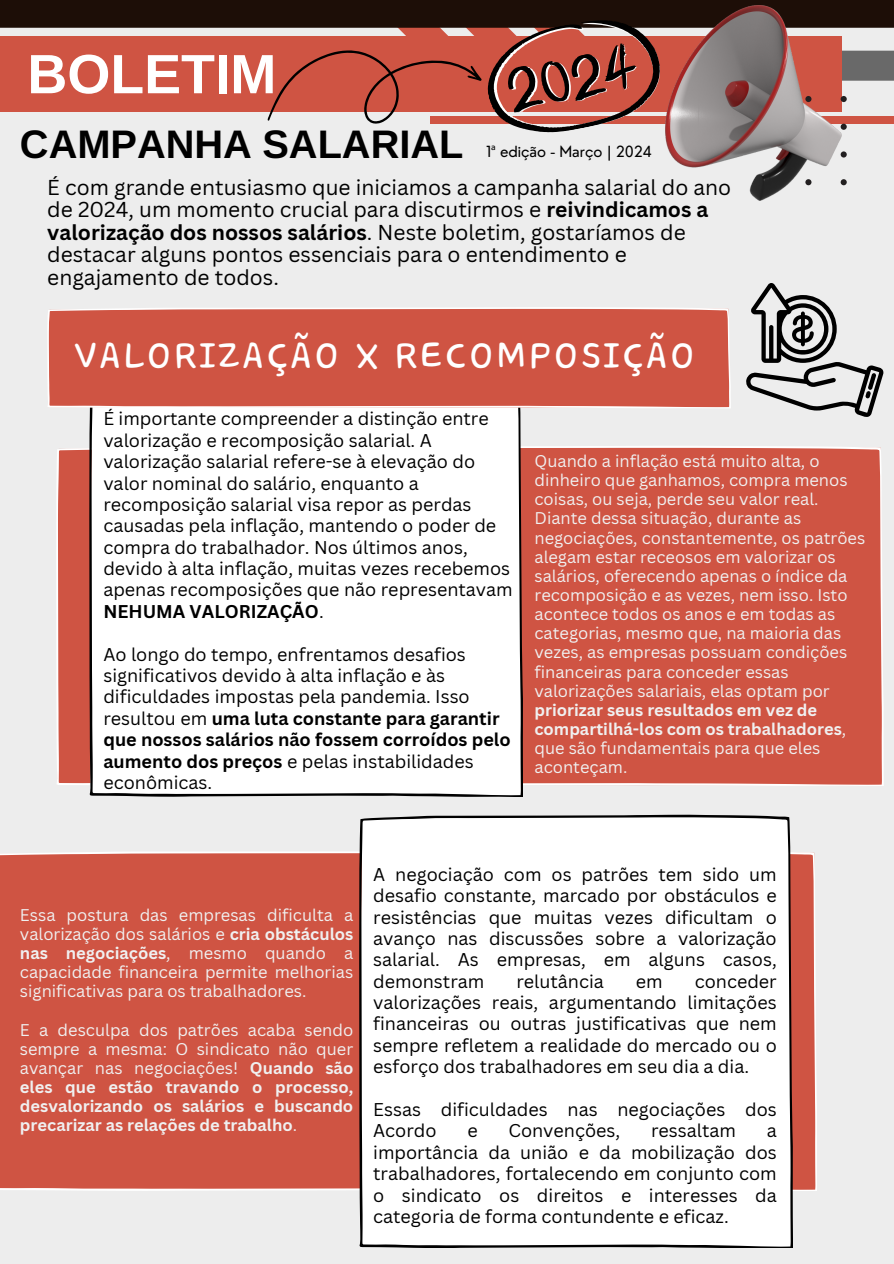
<style>
.page{position:relative;width:894px;height:1264px;background:#fff}
.page>*{position:absolute;margin:0;border:0;box-sizing:border-box;transform-origin:0 0}
.t1{font:55.35px "Ramabhadra";color:#fff}
.t2{font:45.75px "Core Bandi Face";color:#fff}
.t3{font:39.75px "Ramabhadra";color:#000}
.t4{font:21px/22.5px "Canva Sans";color:#000}
.t5{font:18px/21.3px "Canva Sans";color:#000}
.t6{font:16.5px/19.2px "Canva Sans";color:#f0f0f0}
.t7{font:700 16.5px/19.2px "Canva Sans";color:#f0f0f0;text-align:justify}
.t8{font:15px "Nourd";color:#000}
.s1{font-weight:700}
.s2{font-weight:400}
</style>
<div class="page">
<div style="left:0;top:0;width:893px;height:1263px;background:#ededed"></div>
<div style="left:56px;top:446px;width:827px;height:340px;background:#cf5443"></div>
<div style="left:89px;top:408px;width:433px;height:389px;background:#fff"></div>
<div style="left:47px;top:307px;width:683px;height:101px;background:#cf5443"></div>
<img style="left:749px;top:185px;width:61px;height:16px">
<svg style="left:0;top:0;width:893px;height:185px"></svg>
<svg style="left:746px;top:283px;width:137px;height:134px"></svg>
<div style="left:0;top:852px;width:816px;height:338px;background:#cf5443"></div>
<div style="left:359px;top:814px;width:433px;height:434px;background:#fff"></div>
<h3 class="t1" style="left:27px;top:42px;width:250px">BOLETIM</h3>
<p class="t3" style="left:20px;top:121px;width:445px">CAMPANHA SALARIAL</p>
<p class="t8" style="left:486px;top:142px;width:167px">1ª edição - Março | 2024</p>
<p class="t4" style="left:47px;top:175px;width:685px">É com grande entusiasmo que iniciamos a campanha salarial do ano de 2024, um momento crucial para discutirmos e <span class="s1">reivindicamos a valorização dos nossos salários</span>. Neste boletim, gostaríamos de destacar alguns pontos essenciais para o entendimento e engajamento de todos.</p>
<p class="t2" style="left:75px;top:331px;width:623px">VALORIZAÇÃO X RECOMPOSIÇÃO</p>
<p class="t5" style="left:103px;top:408px;width:411px">É importante compreender a distinção entre valorização e recomposição salarial. A valorização salarial refere-se à elevação do valor nominal do salário, enquanto a recomposição salarial visa repor as perdas causadas pela inflação, mantendo o poder de compra do trabalhador. Nos últimos anos, devido à alta inflação, muitas vezes recebemos apenas recomposições que não representavam <span class="s1">NEHUMA VALORIZAÇÃO</span>.</p>
<h1 class="t5" style="left:103px;top:643px;width:409px">Ao longo do tempo, enfrentamos desafios significativos devido à alta inflação e às dificuldades impostas pela pandemia. Isso resultou em <span class="s1">uma luta constante para garantir que nossos salários não fossem corroídos pelo aumento dos preços</span> e pelas instabilidades econômicas.</h1>
<p class="t6" style="left:534px;top:451px;width:332px">Quando a inflação está muito alta, o dinheiro que ganhamos, compra menos coisas, ou seja, perde seu valor real.<br>Diante dessa situação, durante as negociações, constantemente, os patrões alegam estar receosos em valorizar os salários, oferecendo apenas o índice da recomposição e as vezes, nem isso. Isto acontece todos os anos e em todas as categorias, mesmo que, na maioria das vezes, as empresas possuam condições financeiras para conceder essas valorizações salariais, elas optam por <span class="s1">priorizar seus resultados em vez de compartilhá-los com os trabalhadores</span>, que são fundamentais para que eles aconteçam.</p>
<h5 class="t6" style="left:20px;top:904px;width:335px;text-align:justify">Essa postura das empresas dificulta a valorização dos salários e <span class="s1">cria obstáculos nas negociações</span>, mesmo quando a capacidade financeira permite melhorias significativas para os trabalhadores.</h5>
<h5 class="t7" style="left:20px;top:1019px;width:335px"><span class="s2">E a desculpa dos patrões acaba sendo sempre a mesma: O sindicato não quer avançar nas negociações!</span> Quando são eles que estão travando o processo, desvalorizando os salários e buscando precarizar as relações de trabalho<span class="s2">.</span></h5>
<p class="t5" style="left:373px;top:863px;width:405px;text-align:justify">A negociação com os patrões tem sido um desafio constante, marcado por obstáculos e resistências que muitas vezes dificultam o avanço nas discussões sobre a valorização salarial. As empresas, em alguns casos, demonstram</p>
<p class="t5" style="left:373px;top:970px;width:405px;text-align:justify;text-indent:321px">conceder valorizações reais, argumentando limitações financeiras ou outras justificativas que nem sempre refletem a realidade do mercado ou o esforço dos trabalhadores em seu dia a dia.</p>
<h2 class="t5" style="left:373px;top:1098px;width:405px">Essas dificuldades nas negociações dos<br>Acordo</h2>
<p class="t5" style="left:516px;top:970px;width:89px">relutância</p>
<p class="t5" style="left:635px;top:970px;width:28px">em</p>
<h2 class="t5" style="left:467px;top:1119px;width:12px">e</h2>
<h2 class="t5" style="left:508px;top:1119px;width:113px">Convenções,</h2>
<h2 class="t5" style="left:651px;top:1119px;width:86px">ressaltam</h2>
<h2 class="t5" style="left:373px;top:1119px;width:405px;text-align:justify;text-indent:393px">a importância da união e da mobilização dos trabalhadores, fortalecendo em conjunto com o sindicato os direitos e interesses da categoria de forma contundente e eficaz.</h2>
</div>
